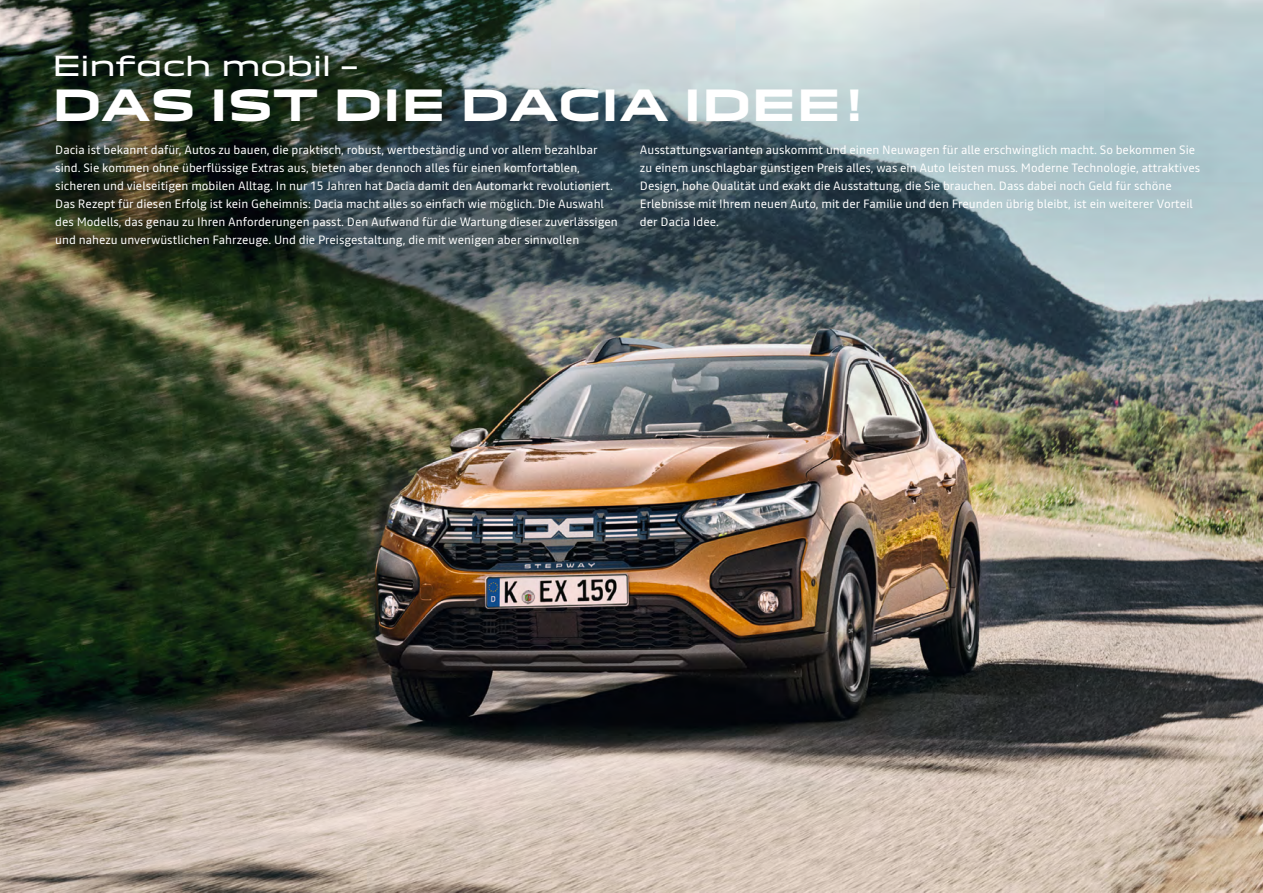
<style>
.page{position:relative;width:1263px;height:893px;background:#fff}
.page>*{position:absolute;margin:0;border:0;box-sizing:border-box;transform-origin:0 0}
.t1{font:700 42px "Dacia Block Extended";letter-spacing:-.01em;color:#fff}
.t2{font:27px "Dacia Block Extended";letter-spacing:-.025em;color:#fff}
.t3{font:12px/18px "Read";color:#fff}
</style>
<div class="page">
<img style="left:0;top:0;width:1263px;height:893px">
<h2 class="t2" style="left:52px;top:44px;width:308px">Einfach mobil –</h2>
<h1 class="t1" style="left:52px;top:81px;width:813px">DAS IST DIE DACIA IDEE!</h1>
<p class="t3" style="left:55px;top:141px;width:564px">Dacia ist bekannt dafür, Autos zu bauen, die praktisch, robust, wertbeständig und vor allem bezahlbar sind. Sie kommen ohne überflüssige Extras aus, bieten aber dennoch alles für einen komfortablen, sicheren und vielseitigen mobilen Alltag. In nur 15 Jahren hat Dacia damit den Automarkt revolutioniert.<br>Das Rezept für diesen Erfolg ist kein Geheimnis: Dacia macht alles so einfach wie möglich. Die Auswahl des Modells, das genau zu Ihren Anforderungen passt. Den Aufwand für die Wartung dieser zuverlässigen und nahezu unverwüstlichen Fahrzeuge. Und die Preisgestaltung, die mit wenigen aber sinnvollen</p>
<p class="t3" style="left:640px;top:141px;width:562px">Ausstattungsvarianten auskommt und einen Neuwagen für alle erschwinglich macht. So bekommen Sie zu einem unschlagbar günstigen Preis alles, was ein Auto leisten muss. Moderne Technologie, attraktives Design, hohe Qualität und exakt die Ausstattung, die Sie brauchen. Dass dabei noch Geld für schöne Erlebnisse mit Ihrem neuen Auto, mit der Familie und den Freunden übrig bleibt, ist ein weiterer Vorteil der Dacia Idee.</p>
</div>
